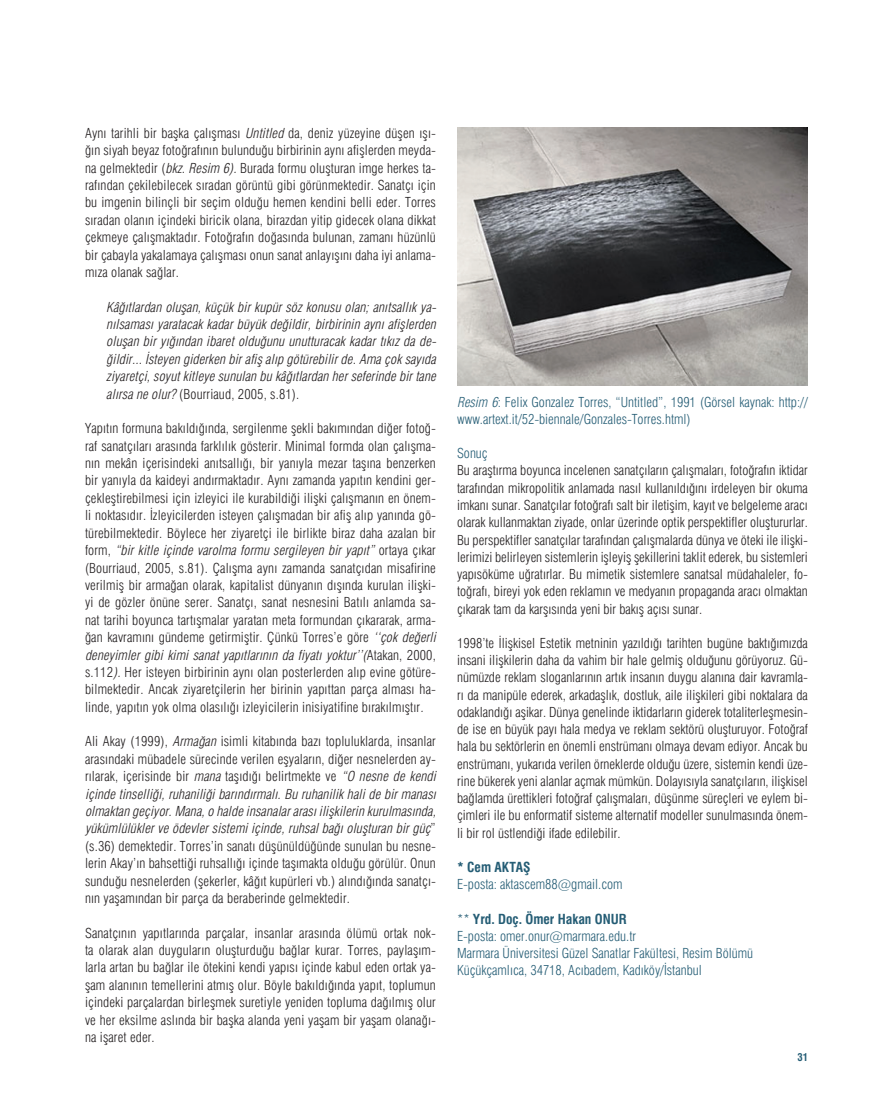
<style>
.page{position:relative;width:893px;height:1106px;background:#fff}
.page>*{position:absolute;margin:0;border:0;box-sizing:border-box;transform-origin:0 0}
.t1{font:13.5px/17.4px "Swiss Light Cond";letter-spacing:.01em;color:#231f20;text-align:justify}
.t2{font:italic 13.5px/17.4px "Swiss Light Cond";color:#231f20;text-align:justify}
.t3{font:13.5px/17.2px "Swiss Light Cond";color:#255d75}
.t4{font:700 condensed 13.5px "Swiss";color:#255d75}
.t5{font:700 condensed 10.5px "Swiss";color:#255d75}
.s1{font-style:italic}
.s2{font-style:normal}
.s3{font-family:"Swiss Light Cond";font-weight:400;font-stretch:normal}
</style>
<div class="page">
<img style="left:457px;top:128px;width:351px;height:257px">
<p class="t1" style="left:85px;top:124px;width:352px">Aynı tarihli bir başka çalışması <span class="s1">Untitled</span> da, deniz yüzeyine düşen ışı&shy;ğın siyah beyaz fotoğrafının bulunduğu birbirinin aynı afişlerden meyda&shy;na gelmektedir (<span class="s1">bkz.Resim 6).</span>Burada formu oluşturan imge herkes ta&shy;rafından çekilebilecek sıradan görüntü gibi görünmektedir. Sanatçı için bu imgenin bilinçli bir seçim olduğu hemen kendini belli eder. Torres sıradan olanın içindeki biricik olana, birazdan yitip gidecek olana dikkat çekmeye çalışmaktadır. Fotoğrafın doğasında bulunan, zamanı hüzünlü bir çabayla yakalamaya çalışması onun sanat anlayışını daha iyi anlama&shy;mıza olanak sağlar.</p>
<p class="t2" style="left:106px;top:298px;width:334px">Kâğıtlardanoluşan,küçükbirkupürsözkonusuolan;anıtsallıkya&shy;nılsamasıyaratacakkadarbüyükdeğildir,birbirininaynıafişlerden oluşan bir yığından ibaret olduğunu unutturacak kadar tıkız da de&shy;ğildir...İsteyengiderkenbirafişalıp götürebilirde.Amaçoksayıda ziyaretçi,soyutkitleyesunulanbukâğıtlardanherseferindebirtane alırsaneolur?<span class="s2">(Bourriaud, 2005, s.81).</span></p>
<p class="t1" style="left:85px;top:419px;width:356px;text-align:left">Yapıtın formuna bakıldığında, sergilenme şekli bakımından diğer fotoğ&shy;raf sanatçıları arasında farklılık gösterir. Minimal formda olan çalışma&shy;nın mekân içerisindeki anıtsallığı, bir yanıyla mezar taşına benzerken bir yanıyla da kaideyi andırmaktadır. Aynı zamanda yapıtın kendini ger&shy;çekleştirebilmesi için izleyici ile kurabildiği ilişki çalışmanın en önem&shy;li noktasıdır. İzleyicilerden isteyen çalışmadan bir afiş alıp yanında gö&shy;türebilmektedir. Böylece her ziyaretçi ile birlikte biraz daha azalan bir f o r m , <span class="s1">“bir kitle içinde varolma formu sergileyen bir yapıt”</span> o r t a y a ç ı k a r (Bourriaud, 2005, s.81). Çalışma aynı zamanda sanatçıdan misafirine verilmiş bir armağan olarak, kapitalist dünyanın dışında kurulan ilişki&shy;yi de gözler önüne serer. Sanatçı, sanat nesnesini Batılı anlamda sa&shy;nat tarihi boyunca tartışmalar yaratan meta formundan çıkararak, arma&shy;ğan kavramını gündeme getirmiştir. Çünkü Torres’e göre <span class="s1">‘‘çok değerli deneyimler gibi kimi sanat yapıtlarının da fiyatı yoktur’’(</span>A t a k a n , 2 0 0 0 , s.112<span class="s1">).</span>Her isteyen birbirinin aynı olan posterlerden alıp evine götüre&shy;bilmektedir. Ancak ziyaretçilerin her birinin yapıttan parça alması ha&shy;linde, yapıtın yok olma olasılığı izleyicilerin inisiyatifine bırakılmıştır<span class="s1">.</span></p>
<p class="t1" style="left:85px;top:732px;width:356px;text-align:left">Ali Akay (1999), <span class="s1">Armağan</span> isimli kitabında bazı topluluklarda, insanlar arasındaki mübadele sürecinde verilen eşyaların, diğer nesnelerden ay&shy;rılarak, içerisinde bir <span class="s1">mana</span> taşıdığı belirtmekte ve <span class="s1">“O nesne de kendi içindetinselliği,ruhaniliğibarındırmalı.Buruhanilikhalidebirmanası olmaktangeçiyor.Mana,o haldeinsanalararasıilişkilerinkurulmasında, yükümlülüklerveödevlersistemiiçinde,ruhsalbağıoluşturanbirgüç</span>” (s.36) demektedir. Torres’in sanatı düşünüldüğünde sunulan bu nesne&shy;lerin Akay’ın bahsettiği ruhsallığı içinde taşımakta olduğu görülür. Onun sunduğu nesnelerden (şekerler, kâğıt kupürleri vb.) alındığında sanatçı&shy;nın yaşamından bir parça da beraberinde gelmektedir.</p>
<p class="t1" style="left:85px;top:924px;width:352px">Sanatçının yapıtlarında parçalar, insanlar arasında ölümü ortak nok&shy;ta olarak alan duyguların oluşturduğu bağlar kurar. Torres, paylaşım&shy;larla artan bu bağlar ile ötekini kendi yapısı içinde kabul eden ortak ya&shy;şam alanının temellerini atmış olur. Böyle bakıldığında yapıt, toplumun içindeki parçalardan birleşmek suretiyle yeniden topluma dağılmış olur ve her eksilme aslında bir başka alanda yeni yaşam bir yaşam olanağı&shy;na işaret eder.</p>
<p class="t3" style="left:457px;top:393px;width:352px"><span class="s1">Resim 6</span>: Felix Gonzalez Torres, “Untitled”, 1991 (Görsel kaynak: http:// www.artext.it/52-biennale/Gonzales-Torres.html)</p>
<p class="t3" style="left:457px;top:444px;width:32px">Sonuç</p>
<p class="t1" style="left:457px;top:462px;width:352px">Bu araştırma boyunca incelenen sanatçıların çalışmaları, fotoğrafın iktidar tarafından mikropolitik anlamada nasıl kullanıldığını irdeleyen bir okuma imkanı sunar. Sanatçılar fotoğrafı salt bir iletişim, kayıt ve belgeleme aracı olarak kullanmaktan ziyade, onlar üzerinde optik perspektifler oluştururlar.<br>Bu perspektifler sanatçılar tarafından çalışmalarda dünya ve öteki ile ilişki&shy;lerimizi belirleyen sistemlerin işleyiş şekillerini taklit ederek, bu sistemleri yapısöküme uğratırlar. Bu mimetik sistemlere sanatsal müdahaleler, fo&shy;toğrafı, bireyi yok eden reklamın ve medyanın propaganda aracı olmaktan çıkarak tam da karşısında yeni bir bakış açısı sunar.</p>
<p class="t1" style="left:457px;top:634px;width:352px">1998’te İlişkisel Estetik metninin yazıldığı tarihten bugüne baktığımızda insani ilişkilerin daha da vahim bir hale gelmiş olduğunu görüyoruz. Gü&shy;nümüzde reklam sloganlarının artık insanın duygu alanına dair kavramla&shy;rı da manipüle ederek, arkadaşlık, dostluk, aile ilişkileri gibi noktalara da odaklandığı aşikar. Dünya genelinde iktidarların giderek totaliterleşmesin&shy;de ise en büyük payı hala medya ve reklam sektörü oluşturuyor. Fotoğraf hala bu sektörlerin en önemli enstrümanı olmaya devam ediyor. Ancak bu enstrümanı, yukarıda verilen örneklerde olduğu üzere, sistemin kendi üze&shy;rine bükerek yeni alanlar açmak mümkün. Dolayısıyla sanatçıların, ilişkisel bağlamda ürettikleri fotoğraf çalışmaları, düşünme süreçleri ve eylem bi&shy;çimleri ile bu enformatif sisteme alternatif modeller sunulmasında önem&shy;li bir rol üstlendiği ifade edilebilir.</p>
<p class="t4" style="left:457px;top:859px;width:46px">* Cem AKTAŞ</p>
<p class="t3" style="left:457px;top:875px;width:167px">E-posta: aktascem88@gmail.com</p>
<p class="t4" style="left:457px;top:910px;width:147px"><span class="s3">**</span> Yrd. Doç. Ömer Hakan ONUR</p>
<p class="t3" style="left:457px;top:927px;width:297px">E-posta: omer.onur@marmara.edu.tr<br>Marmara Üniversitesi Güzel Sanatlar Fakültesi, Resim Bölümü<br>Küçükçamlıca, 34718, Acıbadem, Kadıköy/İstanbul</p>
<p class="t5" style="left:797px;top:1050px;width:12px">31</p>
</div>
